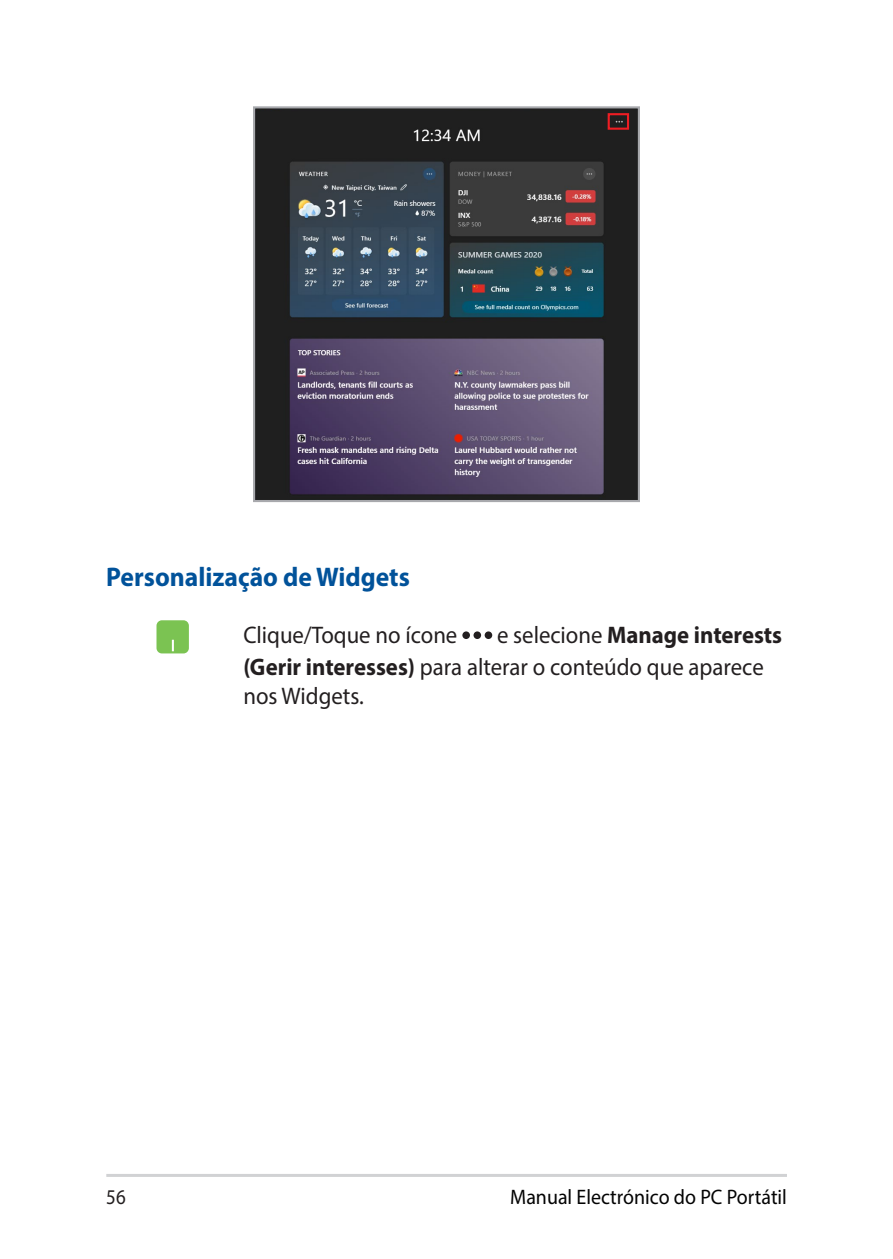
<style>
.page{position:relative;width:893px;height:1259px;background:#fff}
.page>*{position:absolute;margin:0;border:0;box-sizing:border-box;transform-origin:0 0}
.t1{font:700 27px "Myriad Pro";color:#01529a;scale:.95 1}
.t2{font:24px/31.8px "Myriad Pro";color:#231f20;scale:.95 1}
.t3{font:21px "Myriad Pro";color:#030303;scale:.95 1}
.t4{font:21px "Myriad Pro";color:#231f20;scale:.9 1}
.s1{font-weight:700}
</style>
<div class="page">
<hr style="left:106px;top:1174px;width:681px;height:3px;background:#d1d2d4">
<div style="left:156px;top:620px;width:33px;height:33px;background:#7bc352;border-radius:5px"></div>
<svg style="left:172px;top:640px;width:2px;height:11px"></svg>
<div style="left:462px;top:631px;width:8px;height:8px;background:#231f20;border-radius:50%"></div>
<div style="left:473px;top:631px;width:8px;height:8px;background:#231f20;border-radius:50%"></div>
<div style="left:485px;top:631px;width:7px;height:8px;background:#231f20;border-radius:50%"></div>
<img style="left:256px;top:109px;width:381px;height:390px">
<div style="left:253px;top:106px;width:387px;height:396px;border:2px solid #a8a9ad"></div>
<div style="left:608px;top:113px;width:21px;height:17px;border:2px solid #ee1d23"></div>
<p class="t1" style="left:106px;top:559px;width:321px">Personalização de Widgets</p>
<p class="t2" style="left:243px;top:619px;width:227px">Clique/Toque no ícone</p>
<p class="t2" style="left:243px;top:619px;width:569px;text-indent:254px">e selecione <span class="s1">Manage interests (Gerir interesses)</span> para alterar o conteúdo que aparece</p>
<p class="t2" style="left:243px;top:679px;width:128px">nos Widgets.</p>
<p class="t4" style="left:106px;top:1184px;width:23px">56</p>
<p class="t3" style="left:510px;top:1184px;width:293px">Manual Electrónico do PC Portátil</p>
</div>
